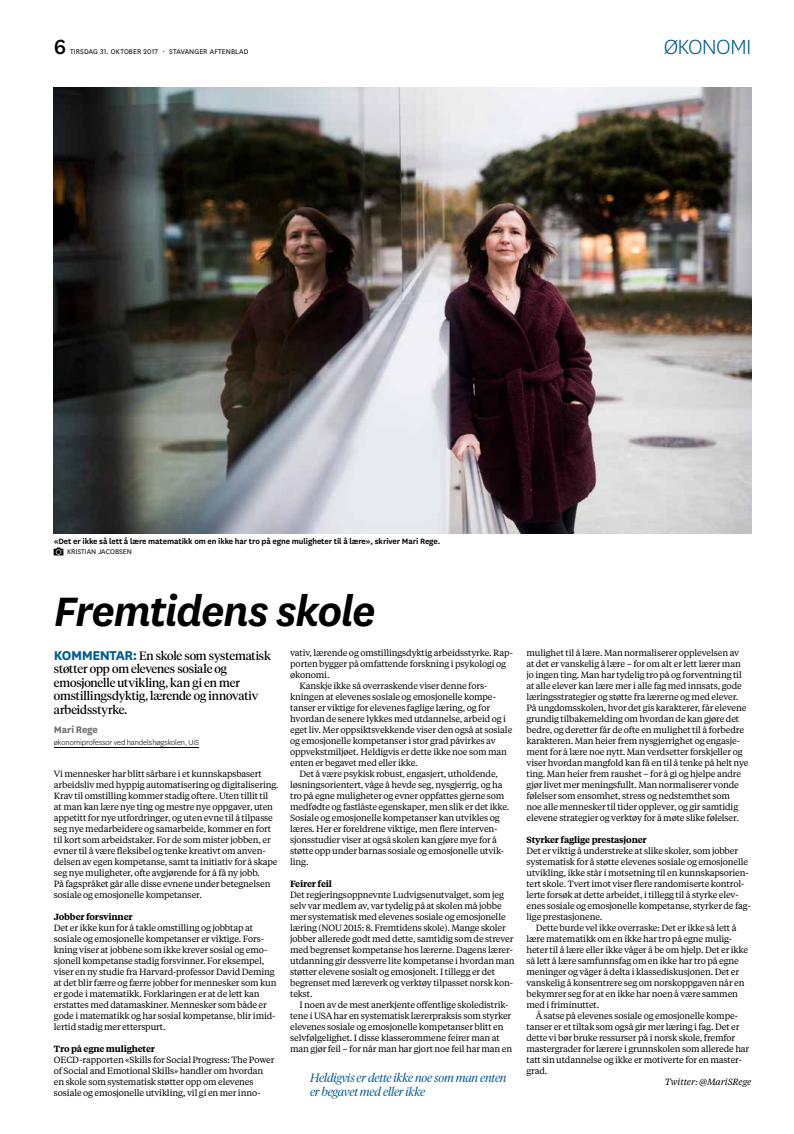
<style>
.page{position:relative;width:794px;height:1134px;background:#fff}
.page>*{position:absolute;margin:0;border:0;box-sizing:border-box;transform-origin:0 0}
.t1{font:italic 600 48px "National";letter-spacing:-.035em;color:#000}
.t2{font:300 24px "National";letter-spacing:-.03em;color:#005a96}
.t3{font:500 24px "National";color:#000}
.t4{font:12px/13.5px "Tiempos Headline";letter-spacing:-.01em;color:#000}
.t5{font:italic 300 12px/14px "Tiempos Headline";letter-spacing:-.015em;color:#005a96}
.t6{font:700 11px "National";letter-spacing:-.02em;color:#6d6e71}
.t7{font:9px/11px "Tiempos Text";letter-spacing:-.015em;color:#000}
.t8{font:600 9px "National";letter-spacing:-.01em;color:#000}
.t9{font:600 9px "Tiempos Text";letter-spacing:-.02em;color:#000}
.t10{font:italic 9px "Tiempos Text";letter-spacing:-.015em;color:#000}
.t11{font:300 8.6px "National";letter-spacing:-.01em;color:#000}
.t12{font:8px "National";color:#000}
.s1{font-family:"sa iconset"}
.s2{font-family:"National";font-weight:700;font-size:15px;color:#005a96}
</style>
<div class="page">
<img style="left:54px;top:88px;width:697px;height:445px">
<hr style="left:54px;top:747px;width:145px;height:1px;background:#000">
<h2 class="t3" style="left:54px;top:30px;width:14px">6</h2>
<p class="t12" style="left:70px;top:46px;width:180px">TIRSDAG 31. OKTOBER 2017 · STAVANGER AFTENBLAD</p>
<h2 class="t2" style="left:663px;top:32px;width:89px">ØKONOMI</h2>
<p class="t8" style="left:54px;top:535px;width:388px">«Det er ikke så lett å lære matematikk om en ikke har tro på egne muligheter til å lære», skriver Mari Rege.</p>
<p class="t12" style="left:54px;top:546px;width:80px"><span class="s1">c</span> KRISTIAN JACOBSEN</p>
<h1 class="t1" style="left:54px;top:579px;width:323px">Fremtidens skole</h1>
<h3 class="t4" style="left:54px;top:648px;width:218px"><span class="s2">KOMMENTAR:</span> En skole som systematisk støtter opp om elevenes sosiale og emosjonelle utvikling, kan gi en mer omstillingsdyktig, lærende og innovativ arbeidsstyrke.</h3>
<p class="t6" style="left:54px;top:721px;width:45px">Mari Rege</p>
<p class="t11" style="left:54px;top:736px;width:147px">økonomiprofessor ved handelshøgskolen, UiS</p>
<p class="t7" style="left:54px;top:768px;width:226px">Vi mennesker har blitt sårbare i et kunnskapsbasert arbeidsliv med hyppig automatisering og digitalisering.<br>Krav til omstilling kommer stadig oftere. Uten tillit til<br>at man kan lære nye ting og mestre nye oppgaver, uten appetitt for nye utfordringer, og uten evne til å tilpasse seg nye medarbeidere og samarbeide, kommer en fort til kort som arbeidstaker. For de som mister jobben, er evner til å være fleksibel og tenke kreativt om anven&shy;delsen av egen kompetanse, samt ta initiativ for å skape seg nye muligheter, ofte avgjørende for å få ny jobb.<br>På fagspråket går alle disse evnene under betegnelsen sosiale og emosjonelle kompetanser.</p>
<p class="t9" style="left:54px;top:910px;width:80px">Jobber forsvinner</p>
<p class="t7" style="left:54px;top:921px;width:224px">Det er ikke kun for å takle omstilling og jobbtap at sosiale og emosjonelle kompetanser er viktige. Fors&shy;kning viser at jobbene som ikke krever sosial og emo&shy;sjonell kompetanse stadig forsvinner. For eksempel, viser en ny studie fra Harvard-professor David Deming at det blir færre og færre jobber for mennesker som kun er gode i matematikk. Forklaringen er at de lett kan erstattes med datamaskiner. Mennesker som både er gode i matematikk og har sosial kompetanse, blir imid&shy;lertid stadig mer etterspurt.</p>
<p class="t9" style="left:54px;top:1042px;width:103px">Tro på egne muligheter</p>
<p class="t7" style="left:54px;top:1053px;width:222px">OECD-rapporten «Skills for Social Progress: The Power of Social and Emotional Skills» handler om hvordan en skole som systematisk støtter opp om elevenes sosiale og emosjonelle utvikling, vil gi en mer inno-</p>
<p class="t7" style="left:290px;top:646px;width:224px">vativ, lærende og omstillingsdyktig arbeidsstyrke. Rap-</p>
<p class="t7" style="left:290px;top:657px;width:217px">porten bygger på omfattende forskning i psykologi og</p>
<p class="t7" style="left:290px;top:668px;width:41px">økonomi.</p>
<p class="t7" style="left:299px;top:679px;width:189px">Kanskje ikke så overraskende viser denne fors-</p>
<p class="t7" style="left:290px;top:690px;width:207px">kningen at elevenes sosiale og emosjonelle kompe-</p>
<p class="t7" style="left:290px;top:701px;width:201px">tanser er viktige for elevenes faglige læring, og for</p>
<p class="t7" style="left:290px;top:712px;width:217px">hvordan de senere lykkes med utdannelse, arbeid og i</p>
<p class="t7" style="left:290px;top:723px;width:224px">eget liv. Mer oppsiktsvekkende viser den også at sosiale</p>
<p class="t7" style="left:290px;top:734px;width:207px">og emosjonelle kompetanser i stor grad påvirkes av</p>
<p class="t7" style="left:290px;top:745px;width:218px">oppvekstmiljøet. Heldigvis er dette ikke noe som man</p>
<p class="t7" style="left:290px;top:756px;width:129px">enten er begavet med eller ikke.</p>
<p class="t7" style="left:299px;top:767px;width:200px">Det å være psykisk robust, engasjert, utholdende,</p>
<p class="t7" style="left:290px;top:778px;width:214px">løsningsorientert, våge å hevde seg, nysgjerrig, og ha</p>
<p class="t7" style="left:290px;top:789px;width:216px">tro på egne muligheter og evner oppfattes gjerne som</p>
<p class="t7" style="left:290px;top:800px;width:221px">medfødte og fastlåste egenskaper, men slik er det ikke.</p>
<p class="t7" style="left:290px;top:811px;width:211px">Sosiale og emosjonelle kompetanser kan utvikles og</p>
<p class="t7" style="left:290px;top:822px;width:209px">læres. Her er foreldrene viktige, men flere interven-</p>
<p class="t7" style="left:290px;top:833px;width:208px">sjonsstudier viser at også skolen kan gjøre mye for å</p>
<p class="t7" style="left:290px;top:844px;width:215px">støtte opp under barnas sosiale og emosjonelle utvik-</p>
<p class="t7" style="left:290px;top:855px;width:20px">ling.</p>
<p class="t9" style="left:290px;top:877px;width:43px">Feirer feil</p>
<p class="t7" style="left:290px;top:888px;width:226px">Det regjeringsoppnevnte Ludvigsenutvalget, som jeg selv var medlem av, var tydelig på at skolen må jobbe mer systematisk med elevenes sosiale og emosjonelle læring (NOU 2015: 8. Fremtidens skole). Mange skoler jobber allerede godt med dette, samtidig som de strever med begrenset kompetanse hos lærerne. Dagens lærer&shy;utdanning gir dessverre lite kompetanse i hvordan man støtter elevene sosialt og emosjonelt. I tillegg er det begrenset med læreverk og verktøy tilpasset norsk kon&shy;tekst.</p>
<p class="t7" style="left:290px;top:998px;width:223px;text-indent:9px">I noen av de mest anerkjente offentlige skoledistrik&shy;tene i USA har en systematisk lærerpraksis som styrker elevenes sosiale og emosjonelle kompetanser blitt en selvfølgelighet. I disse klasserommene feirer man at man gjør feil – for når man har gjort noe feil har man en</p>
<h3 class="t5" style="left:310px;top:1070px;width:198px">Heldigvis er dette ikke noe som man enten er begavet med eller ikke</h3>
<p class="t7" style="left:526px;top:646px;width:224px">mulighet til å lære. Man normaliserer opplevelsen av at det er vanskelig å lære – for om alt er lett lærer man jo ingen ting. Man har tydelig tro på og forventning til at alle elever kan lære mer i alle fag med innsats, gode læringsstrategier og støtte fra lærerne og med elever.<br>På ungdomsskolen, hvor det gis karakterer, får elevene grundig tilbakemelding om hvordan de kan gjøre det bedre, og deretter får de ofte en mulighet til å forbedre karakteren. Man heier frem nysgjerrighet og engasje&shy;ment for å lære noe nytt. Man verdsetter forskjeller og viser hvordan mangfold kan få en til å tenke på helt nye ting. Man heier frem raushet – for å gi og hjelpe andre gjør livet mer meningsfullt. Man normaliserer vonde følelser som ensomhet, stress og nedstemthet som<br>noe alle mennesker til tider opplever, og gir samtidig elevene strategier og verktøy for å møte slike følelser.</p>
<p class="t9" style="left:526px;top:833px;width:122px">Styrker faglige prestasjoner</p>
<p class="t7" style="left:526px;top:844px;width:213px">Det er viktig å understreke at slike skoler, som jobber</p>
<p class="t7" style="left:526px;top:855px;width:223px">systematisk for å støtte elevenes sosiale og emosjonelle</p>
<p class="t7" style="left:526px;top:866px;width:224px">utvikling, ikke står i motsetning til en kunnskapsorien-</p>
<p class="t7" style="left:526px;top:877px;width:219px">tert skole. Tvert imot viser flere randomiserte kontrol-</p>
<p class="t7" style="left:526px;top:888px;width:214px">lerte forsøk at dette arbeidet, i tillegg til å styrke elev-</p>
<p class="t7" style="left:526px;top:899px;width:226px">enes sosiale og emosjonelle kompetanse, styrker de fag-</p>
<p class="t7" style="left:526px;top:910px;width:77px">lige prestasjonene.</p>
<p class="t7" style="left:536px;top:921px;width:202px">Dette burde vel ikke overraske: Det er ikke så lett å</p>
<p class="t7" style="left:526px;top:932px;width:207px">lære matematikk om en ikke har tro på egne mulig-</p>
<p class="t7" style="left:526px;top:943px;width:223px">heter til å lære eller ikke våger å be om hjelp. Det er ikke</p>
<p class="t7" style="left:526px;top:954px;width:214px">så lett å lære samfunnsfag om en ikke har tro på egne</p>
<p class="t7" style="left:526px;top:965px;width:214px">meninger og våger å delta i klassediskusjonen. Det er</p>
<p class="t7" style="left:526px;top:976px;width:219px">vanskelig å konsentrere seg om norskoppgaven når en</p>
<p class="t7" style="left:526px;top:987px;width:213px">bekymrer seg for at en ikke har noen å være sammen</p>
<p class="t7" style="left:526px;top:998px;width:74px">med i friminuttet.</p>
<p class="t7" style="left:536px;top:1009px;width:204px">Å satse på elevenes sosiale og emosjonelle kompe-</p>
<p class="t7" style="left:526px;top:1020px;width:214px">tanser er et tiltak som også gir mer læring i fag. Det er</p>
<p class="t7" style="left:526px;top:1031px;width:210px">dette vi bør bruke ressurser på i norsk skole, fremfor</p>
<p class="t7" style="left:526px;top:1042px;width:224px">mastergrader for lærere i grunnskolen som allerede har</p>
<p class="t7" style="left:526px;top:1053px;width:217px">tatt sin utdannelse og ikke er motiverte for en master-</p>
<p class="t7" style="left:526px;top:1064px;width:23px">grad.</p>
<p class="t10" style="left:664px;top:1075px;width:88px">Twitter: @MariSRege</p>
</div>
